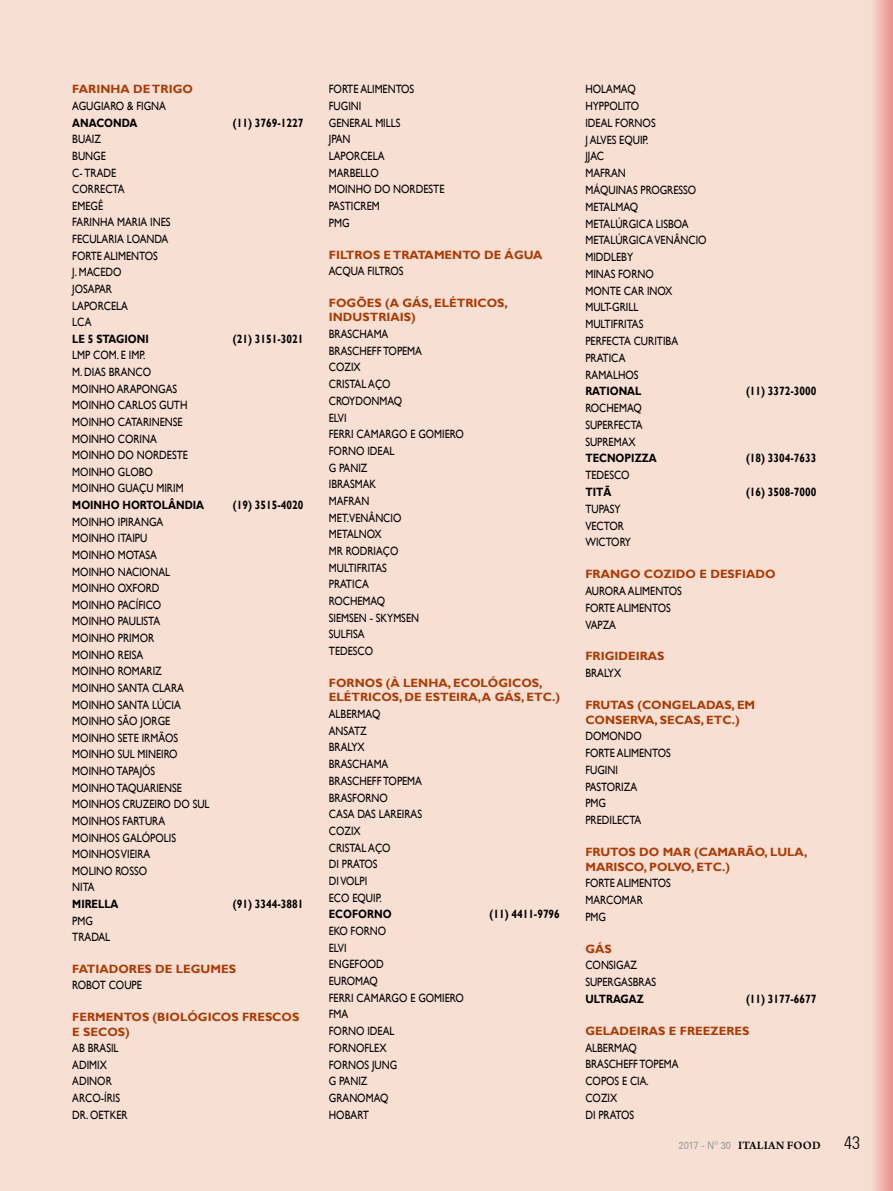
<style>
.page{position:relative;width:893px;height:1191px;background:#f8dfd4}
.page>*{position:absolute;margin:0;border:0;box-sizing:border-box;transform-origin:0 0}
.t1{font:300 condensed 18px "Univers 47";color:#000}
.t2{font:12px/16.6px "Gill Sans";color:#000;scale:.85 1}
.t3{font:700 12px/14.5px "Gill Sans";color:#ab3c05}
.t4{font:700 12px "Gill Sans";color:#000;scale:.85 1}
.t5{font:600 12px "Arno Pro";letter-spacing:.01em;color:#000}
.s1{font-family:"Univers 55 Roman";font-weight:400;font-size:10.5px;color:#9d9d9c}
</style>
<div class="page">
<div style="left:861px;top:0;width:32px;height:1191px;background:linear-gradient(to right,#fbf0e4,#e99a94)"></div>
<p class="t3" style="left:72px;top:82px;width:122px">FARINHA DE TRIGO</p>
<p class="t2" style="left:72px;top:98px;width:112px">AGUGIARO &amp; FIGNA</p>
<p class="t4" style="left:72px;top:115px;width:78px">ANACONDA</p>
<p class="t4" style="left:233px;top:115px;width:84px">(11) 3769-1227</p>
<p class="t2" style="left:72px;top:131px;width:117px">BUAIZ<br>BUNGE<br>C- TRADE<br>CORRECTA<br>EMEGÊ<br>FARINHA MARIA INES<br>FECULARIA LOANDA<br>FORTE ALIMENTOS<br>J. MACEDO<br>JOSAPAR<br>LAPORCELA<br>LCA</p>
<p class="t4" style="left:72px;top:331px;width:91px">LE 5 STAGIONI</p>
<p class="t4" style="left:233px;top:331px;width:84px">(21) 3151-3021</p>
<p class="t2" style="left:72px;top:347px;width:138px">LMP COM. E IMP.<br>M. DIAS BRANCO<br>MOINHO ARAPONGAS<br>MOINHO CARLOS GUTH<br>MOINHO CATARINENSE<br>MOINHO CORINA<br>MOINHO DO NORDESTE<br>MOINHO GLOBO<br>MOINHO GUAÇU MIRIM</p>
<p class="t4" style="left:72px;top:498px;width:157px">MOINHO HORTOLÂNDIA</p>
<p class="t4" style="left:233px;top:498px;width:84px">(19) 3515-4020</p>
<p class="t2" style="left:72px;top:513px;width:163px">MOINHO IPIRANGA<br>MOINHO ITAIPU<br>MOINHO MOTASA<br>MOINHO NACIONAL<br>MOINHO OXFORD<br>MOINHO PACÍFICO<br>MOINHO PAULISTA<br>MOINHO PRIMOR<br>MOINHO REISA<br>MOINHO ROMARIZ<br>MOINHO SANTA CLARA<br>MOINHO SANTA LÚCIA<br>MOINHO SÃO JORGE<br>MOINHO SETE IRMÃOS<br>MOINHO SUL MINEIRO<br>MOINHO TAPAJÓS<br>MOINHO TAQUARIENSE<br>MOINHOS CRUZEIRO DO SUL<br>MOINHOS FARTURA<br>MOINHOS GALÓPOLIS<br>MOINHOS VIEIRA<br>MOLINO ROSSO<br>NITA</p>
<p class="t4" style="left:72px;top:896px;width:56px">MIRELLA</p>
<p class="t4" style="left:233px;top:896px;width:84px">(91) 3344-3881</p>
<p class="t2" style="left:72px;top:912px;width:46px">PMG<br>TRADAL</p>
<p class="t3" style="left:72px;top:961px;width:165px">FATIADORES DE LEGUMES</p>
<p class="t2" style="left:72px;top:977px;width:83px">ROBOT COUPE</p>
<p class="t3" style="left:72px;top:1010px;width:228px">FERMENTOS (BIOLÓGICOS FRESCOS<br>E SECOS)</p>
<p class="t2" style="left:72px;top:1040px;width:67px">AB BRASIL<br>ADIMIX<br>ADINOR<br>ARCO-ÍRIS<br>DR. OETKER</p>
<p class="t2" style="left:329px;top:81px;width:138px">FORTE ALIMENTOS<br>FUGINI<br>GENERAL MILLS<br>JPAN<br>LAPORCELA<br>MARBELLO<br>MOINHO DO NORDESTE<br>PASTICREM<br>PMG</p>
<p class="t3" style="left:329px;top:247px;width:215px">FILTROS E TRATAMENTO DE ÁGUA</p>
<p class="t2" style="left:329px;top:263px;width:89px">ACQUA FILTROS</p>
<p class="t3" style="left:329px;top:296px;width:180px">FOGÕES (A GÁS, ELÉTRICOS,<br>INDUSTRIAIS)</p>
<p class="t2" style="left:329px;top:326px;width:160px">BRASCHAMA<br>BRASCHEFF TOPEMA<br>COZIX<br>CRISTAL AÇO<br>CROYDONMAQ<br>ELVI<br>FERRI CAMARGO E GOMIERO<br>FORNO IDEAL<br>G PANIZ<br>IBRASMAK<br>MAFRAN<br>MET.VENÂNCIO<br>METALNOX<br>MR RODRIAÇO<br>MULTIFRITAS<br>PRATICA<br>ROCHEMAQ<br>SIEMSEN - SKYMSEN<br>SULFISA<br>TEDESCO</p>
<p class="t3" style="left:329px;top:676px;width:233px">FORNOS (À LENHA, ECOLÓGICOS,<br>ELÉTRICOS, DE ESTEIRA, A GÁS, ETC.)</p>
<p class="t2" style="left:329px;top:706px;width:111px">ALBERMAQ<br>ANSATZ<br>BRALYX<br>BRASCHAMA<br>BRASCHEFF TOPEMA<br>BRASFORNO<br>CASA DAS LAREIRAS<br>COZIX<br>CRISTAL AÇO<br>DI PRATOS<br>DI VOLPI<br>ECO EQUIP.</p>
<p class="t4" style="left:329px;top:907px;width:75px">ECOFORNO</p>
<p class="t4" style="left:489px;top:907px;width:84px">(11) 4411-9796</p>
<p class="t2" style="left:329px;top:923px;width:160px">EKO FORNO<br>ELVI<br>ENGEFOOD<br>EUROMAQ<br>FERRI CAMARGO E GOMIERO<br>FMA<br>FORNO IDEAL<br>FORNOFLEX<br>FORNOS JUNG<br>G PANIZ<br>GRANOMAQ<br>HOBART</p>
<p class="t2" style="left:585px;top:81px;width:144px">HOLAMAQ<br>HYPPOLITO<br>IDEAL FORNOS<br>J ALVES EQUIP.<br>JJAC<br>MAFRAN<br>MÁQUINAS PROGRESSO<br>METALMAQ<br>METALÚRGICA LISBOA<br>METALÚRGICA VENÂNCIO<br>MIDDLEBY<br>MINAS FORNO<br>MONTE CAR INOX<br>MULT-GRILL<br>MULTIFRITAS<br>PERFECTA CURITIBA<br>PRATICA<br>RAMALHOS</p>
<p class="t4" style="left:585px;top:384px;width:68px">RATIONAL</p>
<p class="t4" style="left:746px;top:384px;width:84px">(11) 3372-3000</p>
<p class="t2" style="left:585px;top:400px;width:69px;text-align:justify">ROCHEMAQ SUPERFECTA SUPREMAX</p>
<p class="t4" style="left:585px;top:451px;width:86px">TECNOPIZZA</p>
<p class="t4" style="left:746px;top:451px;width:84px">(18) 3304-7633</p>
<p class="t2" style="left:585px;top:467px;width:54px">TEDESCO</p>
<p class="t4" style="left:585px;top:485px;width:32px">TITÃ</p>
<p class="t4" style="left:746px;top:485px;width:84px">(16) 3508-7000</p>
<p class="t2" style="left:585px;top:500px;width:55px">TUPASY<br>VECTOR<br>WICTORY</p>
<p class="t3" style="left:585px;top:567px;width:192px">FRANGO COZIDO E DESFIADO</p>
<p class="t2" style="left:585px;top:583px;width:115px">AURORA ALIMENTOS<br>FORTE ALIMENTOS<br>VAPZA</p>
<p class="t3" style="left:585px;top:649px;width:81px">FRIGIDEIRAS</p>
<p class="t2" style="left:585px;top:665px;width:44px">BRALYX</p>
<p class="t3" style="left:585px;top:698px;width:171px">FRUTAS (CONGELADAS, EM<br>CONSERVA, SECAS, ETC.)</p>
<p class="t2" style="left:585px;top:728px;width:102px">DOMONDO<br>FORTE ALIMENTOS<br>FUGINI<br>PASTORIZA<br>PMG<br>PREDILECTA</p>
<p class="t3" style="left:585px;top:845px;width:223px">FRUTOS DO MAR (CAMARÃO, LULA,<br>MARISCO, POLVO, ETC.)</p>
<p class="t2" style="left:585px;top:875px;width:102px">FORTE ALIMENTOS<br>MARCOMAR<br>PMG</p>
<p class="t3" style="left:585px;top:941px;width:28px">GÁS</p>
<p class="t2" style="left:585px;top:957px;width:85px">CONSIGAZ<br>SUPERGASBRAS</p>
<p class="t4" style="left:585px;top:991px;width:70px">ULTRAGAZ</p>
<p class="t4" style="left:746px;top:991px;width:84px">(11) 3177-6677</p>
<p class="t3" style="left:585px;top:1023px;width:166px">GELADEIRAS E FREEZERES</p>
<p class="t2" style="left:585px;top:1039px;width:111px">ALBERMAQ<br>BRASCHEFF TOPEMA<br>COPOS E CIA.<br>COZIX<br>DI PRATOS</p>
<p class="t5" style="left:678px;top:1138px;width:144px"><span class="s1">2017 - Nº 30</span> ITALIAN FOOD</p>
<h1 class="t1" style="left:844px;top:1132px;width:17px">43</h1>
</div>
